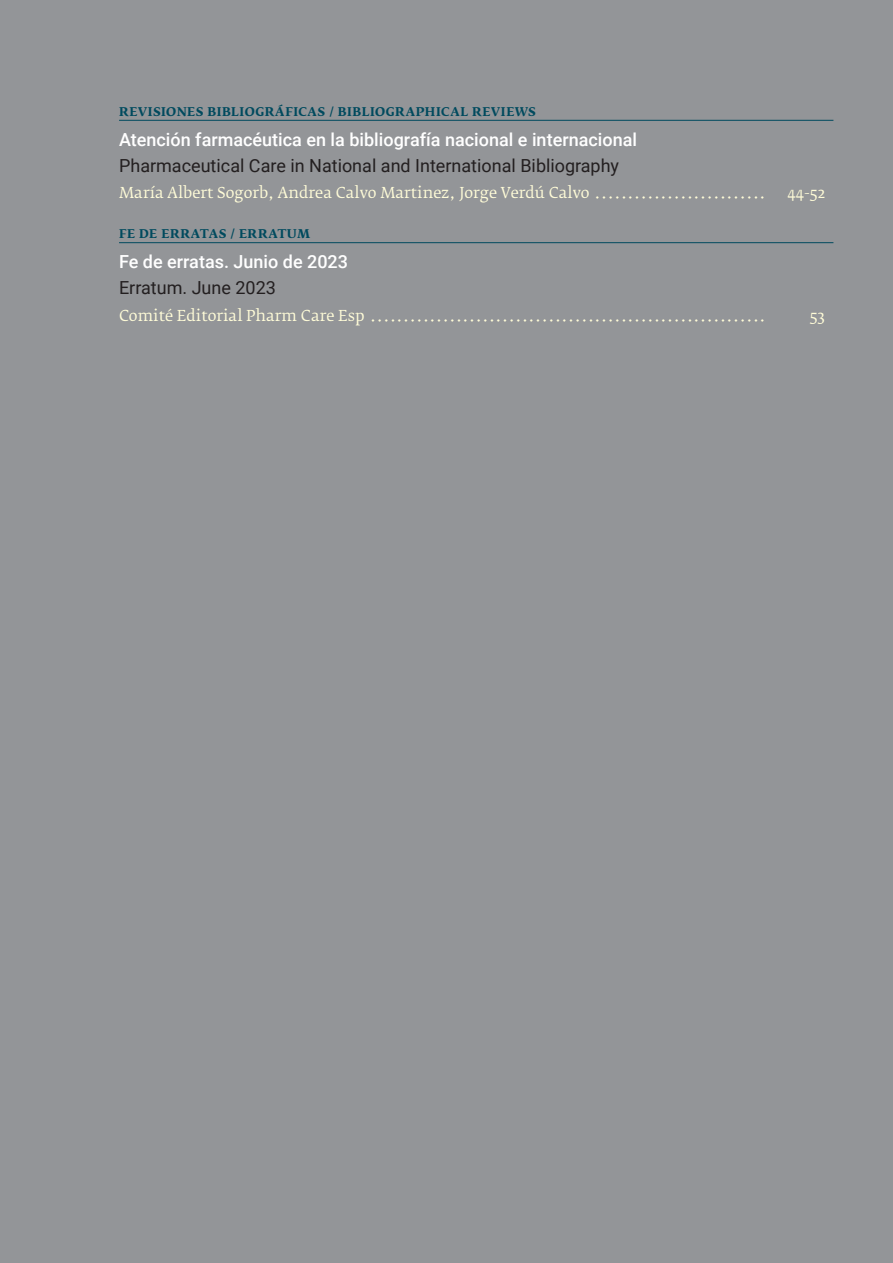
<style>
.page{position:relative;width:893px;height:1263px;background:#939598}
.page>*{position:absolute;margin:0;border:0;box-sizing:border-box;transform-origin:0 0}
.t1{font:500 18px "Roboto";color:#fff}
.t2{font:18px "Roboto";color:#231f20}
.t3{font:15px "Fedra Serif B Pro";color:#fffcd8}
.t4{font:700 12px "Fedra Serif B Pro";letter-spacing:.045em;color:#004a5e}
</style>
<div class="page">
<hr style="left:119px;top:120px;width:714px;height:1px;background:#004a5e">
<hr style="left:119px;top:242px;width:714px;height:1px;background:#004a5e">
<p class="t4" style="left:119px;top:104px;width:418px">REVISIONES BIBLIOGRÁFICAS / BIBLIOGRAPHICAL REVIEWS</p>
<p class="t1" style="left:119px;top:127px;width:519px">Atención farmacéutica en la bibliografía nacional e internacional</p>
<p class="t2" style="left:119px;top:153px;width:502px">Pharmaceutical Care in National and International Bibliography</p>
<p class="t3" style="left:119px;top:183px;width:648px">María Albert Sogorb, Andrea Calvo Martinez, Jorge Verdú Calvo ..........................</p>
<p class="t3" style="left:787px;top:183px;width:39px">44-52</p>
<p class="t4" style="left:119px;top:226px;width:193px">FE DE ERRATAS / ERRATUM</p>
<p class="t1" style="left:119px;top:249px;width:230px">Fe de erratas. Junio de 2023</p>
<p class="t2" style="left:119px;top:275px;width:158px">Erratum. June 2023</p>
<p class="t3" style="left:119px;top:306px;width:648px">Comité Editorial Pharm Care Esp ............................................................</p>
<p class="t3" style="left:810px;top:306px;width:17px">53</p>
</div>
